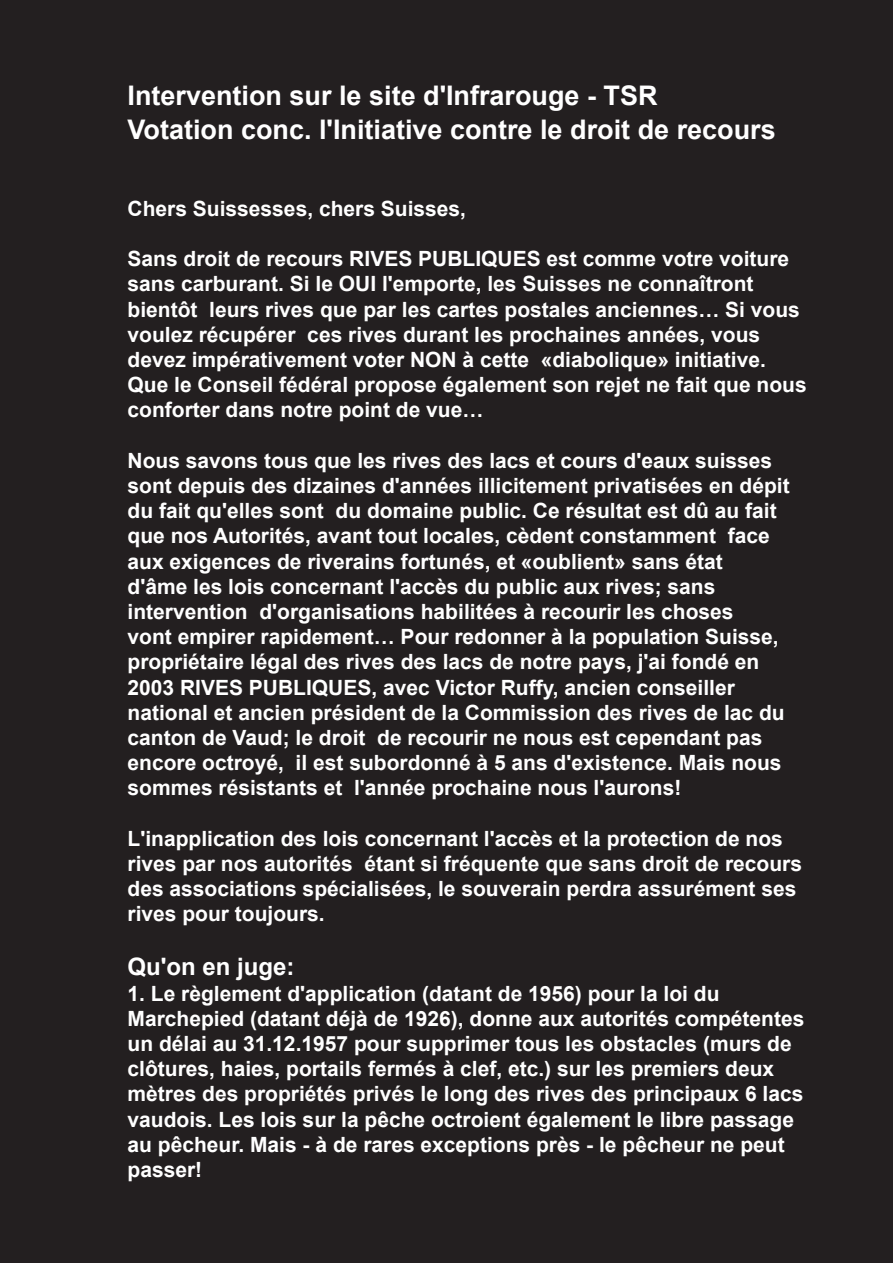
<style>
.page{position:relative;width:893px;height:1263px;background:#231f20}
.page>*{position:absolute;margin:0;border:0;box-sizing:border-box;transform-origin:0 0}
.t1{font:700 27px/33.9px "Arial";color:#fff}
.t2{font:700 24px "Arial";color:#fff}
.t3{font:700 21px/25.2px "Arial";color:#fff}
</style>
<div class="page">
<p class="t1" style="left:128px;top:78px;width:650px">Intervention sur le site d'Infrarouge - TSR<br>Votation conc. l'Initiative contre le droit de recours</p>
<p class="t3" style="left:128px;top:196px;width:340px">Chers Suissesses, chers Suisses,</p>
<p class="t3" style="left:128px;top:246px;width:681px">Sans droit de recours RIVES PUBLIQUES est comme votre voiture sans carburant. Si le OUI l'emporte, les Suisses ne connaîtront bientôt leurs rives que par les cartes postales anciennes… Si vous voulez récupérer ces rives durant les prochaines années, vous devez impérativement voter NON à cette «diabolique» initiative.<br>Que le Conseil fédéral propose également son rejet ne fait que nous conforter dans notre point de vue…</p>
<p class="t3" style="left:128px;top:448px;width:664px">Nous savons tous que les rives des lacs et cours d'eaux suisses sont depuis des dizaines d'années illicitement privatisées en dépit du fait qu'elles sont du domaine public. Ce résultat est dû au fait que nos Autorités, avant tout locales, cèdent constamment face aux exigences de riverains fortunés, et «oublient» sans état<br>d'âme les lois concernant l'accès du public aux rives; sans intervention d'organisations habilitées à recourir les choses<br>vont empirer rapidement… Pour redonner à la population Suisse, propriétaire légal des rives des lacs de notre pays, j'ai fondé en 2003 RIVES PUBLIQUES, avec Victor Ruffy, ancien conseiller national et ancien président de la Commission des rives de lac du canton de Vaud; le droit de recourir ne nous est cependant pas encore octroyé, il est subordonné à 5 ans d'existence. Mais nous sommes résistants et l'année prochaine nous l'aurons!</p>
<p class="t3" style="left:128px;top:826px;width:676px">L'inapplication des lois concernant l'accès et la protection de nos rives par nos autorités étant si fréquente que sans droit de recours des associations spécialisées, le souverain perdra assurément ses rives pour toujours.</p>
<p class="t2" style="left:128px;top:953px;width:169px">Qu'on en juge:</p>
<p class="t3" style="left:128px;top:981px;width:678px">1. Le règlement d'application (datant de 1956) pour la loi du Marchepied (datant déjà de 1926), donne aux autorités compétentes un délai au 31.12.1957 pour supprimer tous les obstacles (murs de clôtures, haies, portails fermés à clef, etc.) sur les premiers deux mètres des propriétés privés le long des rives des principaux 6 lacs vaudois. Les lois sur la pêche octroient également le libre passage au pêcheur. Mais - à de rares exceptions près - le pêcheur ne peut passer!</p>
</div>
